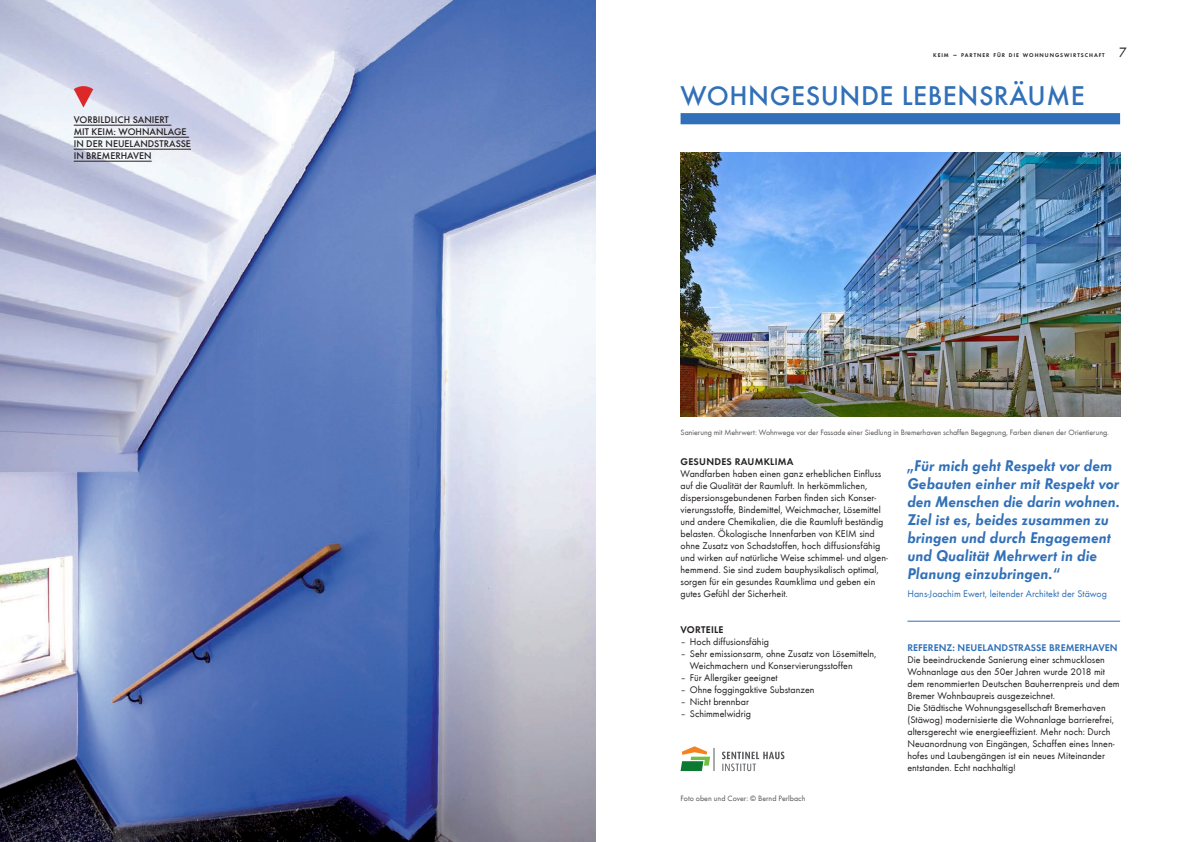
<style>
.page{position:relative;width:1191px;height:842px;background:#fff}
.page>*{position:absolute;margin:0;border:0;box-sizing:border-box;transform-origin:0 0}
.t1{font:500 28px "Futura T";letter-spacing:.02em;color:#3170b8}
.t2{font:16px/18px "Futura T Demi Obli";color:#3170b8}
.t3{font:14px "Futura T Boo";color:#231f20}
.t4{font:10px/12px "Futura T Boo";color:#231f20}
.t5{font:500 10px/12px "Futura T";color:#231f20}
.t6{font:10px "Futura T Boo";color:#3170b8}
.t7{font:10px "Futura T Dem";letter-spacing:.005em;color:#3170b8}
.t8{font:10px "Futura T Dem";letter-spacing:.025em;color:#231f20}
.t9{font:8px "Futura T Boo";letter-spacing:-.005em;color:#57585a}
.t10{font:5.6px "Futura T Dem";letter-spacing:.17em;color:#231f20}
.s1{font-size:8px}
</style>
<div class="page">
<div style="left:680px;top:113px;width:440px;height:11px;background:#3170b8"></div>
<img style="left:0;top:0;width:595px;height:842px">
<hr style="left:74px;top:125px;width:97px;height:1px;background:#231f20">
<hr style="left:74px;top:137px;width:115px;height:1px;background:#231f20">
<hr style="left:74px;top:149px;width:117px;height:1px;background:#231f20">
<hr style="left:74px;top:161px;width:78px;height:1px;background:#231f20">
<svg style="left:71px;top:85px;width:25px;height:23px"></svg>
<img style="left:680px;top:152px;width:440px;height:265px">
<hr style="left:907px;top:621px;width:213px;height:1px;background:#3170b8">
<svg style="left:722px;top:752px;width:62px;height:19px"></svg>
<svg style="left:680px;top:746px;width:35px;height:25px"></svg>
<p class="t5" style="left:74px;top:114px;width:119px">VORBILDLICH SANIERT<br>MIT KEIM: WOHNANLAGE<br>IN DER NEUELANDSTRASSE<br>IN BREMERHAVEN</p>
<p class="t10" style="left:933px;top:52px;width:173px">KEIM <span class="s1">–</span> PARTNER FÜR DIE WOHNUNGSWIRTSCHAFT</p>
<h3 class="t3" style="left:1119px;top:44px;width:9px">7</h3>
<h1 class="t1" style="left:680px;top:79px;width:406px">WOHNGESUNDE LEBENSRÄUME</h1>
<p class="t9" style="left:680px;top:428px;width:430px">Sanierung mit Mehrwert: Wohnwege vor der Fassade einer Siedlung in Bremerhaven schaffen Begegnung, Farben dienen der Orientierung.</p>
<p class="t8" style="left:680px;top:455px;width:114px">GESUNDES RAUMKLIMA</p>
<p class="t4" style="left:680px;top:467px;width:209px">Wandfarben haben einen ganz erheblichen Einfluss auf die Qualität der Raumluft. In herkömmlichen, dispersionsgebundenen Farben finden sich Konser&shy;vierungsstoffe, Bindemittel, Weichmacher, Lösemittel und andere Chemikalien, die die Raumluft beständig belasten. Ökologische Innenfarben von KEIM sind ohne Zusatz von Schadstoffen, hoch diffusionsfähig und wirken auf natürliche Weise schimmel- und algen&shy;hemmend. Sie sind zudem bauphysikalisch optimal, sorgen für ein gesundes Raumklima und geben ein gutes Gefühl der Sicherheit.</p>
<p class="t8" style="left:680px;top:623px;width:45px">VORTEILE</p>
<p class="t4" style="left:680px;top:635px;width:90px">– Hoch diffusionsfähig</p>
<p class="t4" style="left:690px;top:647px;width:188px;text-indent:-9px">– Sehr emissionsarm, ohne Zusatz von Lösemitteln,<br>Weichmachern und Konservierungsstoffen</p>
<p class="t4" style="left:680px;top:671px;width:99px">– Für Allergiker geeignet</p>
<p class="t4" style="left:680px;top:683px;width:135px">– Ohne foggingaktive Substanzen</p>
<p class="t4" style="left:680px;top:695px;width:70px">– Nicht brennbar</p>
<p class="t4" style="left:680px;top:707px;width:72px">– Schimmelwidrig</p>
<p class="t9" style="left:680px;top:794px;width:126px">Foto oben und Cover: © Bernd Perlbach</p>
<h2 class="t2" style="left:907px;top:456px;width:214px">„Für mich geht Respekt vor dem<br>Gebauten einher mit Respekt vor den Menschen die darin wohnen.<br>Ziel ist es, beides zusammen zu bringen und durch Engagement und Qualität Mehrwert in die<br>Planung einzubringen.“</h2>
<p class="t6" style="left:907px;top:588px;width:201px">Hans-Joachim Ewert, leitender Architekt der Stäwog</p>
<p class="t7" style="left:907px;top:641px;width:212px">REFERENZ: NEUELANDSTRASSE BREMERHAVEN</p>
<p class="t4" style="left:907px;top:653px;width:214px">Die beeindruckende Sanierung einer schmucklosen Wohnanlage aus den 50er Jahren wurde 2018 mit dem renommierten Deutschen Bauherrenpreis und dem Bremer Wohnbaupreis ausgezeichnet.<br>Die Städtische Wohnungsgesellschaft Bremerhaven (Stäwog) modernisierte die Wohnanlage barrierefrei, altersgerecht wie energieeffizient. Mehr noch: Durch Neuanordnung von Eingängen, Schaffen eines Innen&shy;hofes und Laubengängen ist ein neues Miteinander entstanden. Echt nachhaltig!</p>
</div>
